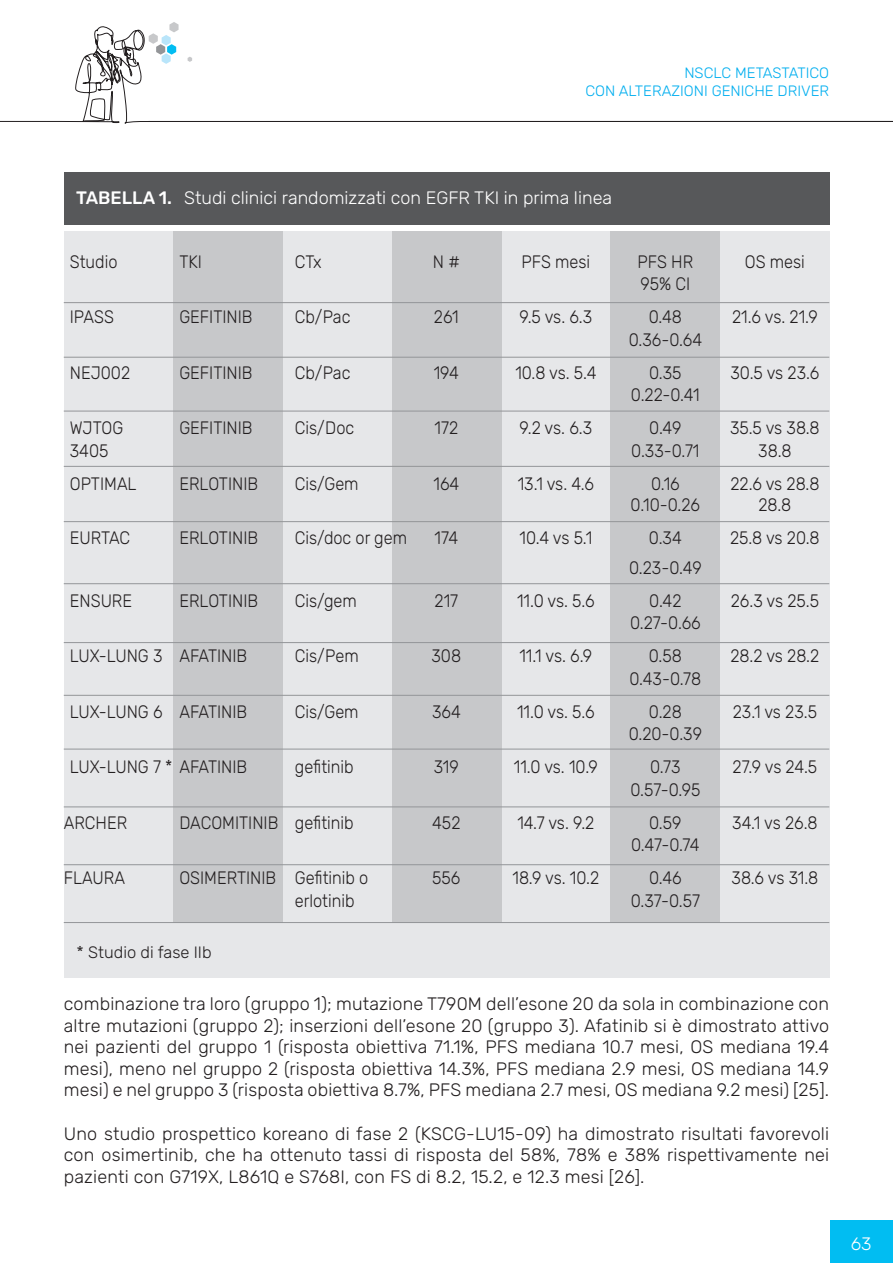
<style>
.page{position:relative;width:893px;height:1263px;background:#fff}
.page>*{position:absolute;margin:0;border:0;box-sizing:border-box;transform-origin:0 0}
.t1{font:300 18px "Rubik";color:#231f20;scale:.91 1}
.t2{font:300 18px/21.6px "Rubik";color:#231f20;text-align:justify}
.t3{font:300 18px "Rubik";color:#fff}
.t4{font:300 16.5px "Rubik";color:#231f20}
.t5{font:300 15px/18px "Rubik";color:#00aeef;text-align:right}
.s1{font-weight:500}
</style>
<div class="page">
<div style="left:830px;top:1220px;width:63px;height:43px;background:#01bdf2"></div>
<svg style="left:0;top:26px;width:893px;height:98px"></svg>
<svg style="left:188px;top:57px;width:4px;height:5px"></svg>
<svg style="left:149px;top:22px;width:30px;height:42px"></svg>
<div style="left:64px;top:232px;width:765px;height:746px;background:#e6e7e9"></div>
<div style="left:173px;top:232px;width:110px;height:691px;background:#c7c8ca"></div>
<div style="left:392px;top:232px;width:109px;height:691px;background:#c7c8ca"></div>
<div style="left:610px;top:232px;width:110px;height:691px;background:#c7c8ca"></div>
<div style="left:64px;top:172px;width:765px;height:53px;background:#57585a"></div>
<hr style="left:64px;top:302px;width:765px;height:1px;background:#939598">
<hr style="left:64px;top:357px;width:765px;height:1px;background:#939598">
<hr style="left:64px;top:411px;width:765px;height:1px;background:#939598">
<hr style="left:64px;top:521px;width:765px;height:1px;background:#939598">
<hr style="left:64px;top:583px;width:765px;height:1px;background:#939598">
<hr style="left:64px;top:642px;width:765px;height:1px;background:#939598">
<hr style="left:64px;top:695px;width:765px;height:1px;background:#939598">
<hr style="left:64px;top:749px;width:765px;height:1px;background:#939598">
<hr style="left:64px;top:806px;width:765px;height:1px;background:#939598">
<hr style="left:64px;top:864px;width:765px;height:1px;background:#939598">
<hr style="left:64px;top:922px;width:765px;height:1px;background:#939598">
<hr style="left:64px;top:466px;width:765px;height:1px;background:#939598">
<p class="t5" style="left:585px;top:64px;width:245px">NSCLC METASTATICO<br>CON ALTERAZIONI GENICHE DRIVER</p>
<p class="t3" style="left:76px;top:187px;width:537px"><span class="s1">TABELLA 1.</span> Studi clinici randomizzati con EGFR TKI in prima linea</p>
<p class="t1" style="left:70px;top:251px;width:54px">Studio</p>
<p class="t1" style="left:179px;top:251px;width:26px">TKI</p>
<p class="t1" style="left:295px;top:251px;width:31px">CTx</p>
<p class="t1" style="left:433px;top:251px;width:31px">N #</p>
<p class="t1" style="left:522px;top:251px;width:77px">PFS mesi</p>
<p class="t1" style="left:638px;top:251px;width:63px">PFS HR</p>
<p class="t1" style="left:745px;top:251px;width:67px">OS mesi</p>
<p class="t1" style="left:640px;top:274px;width:56px">95% CI</p>
<p class="t1" style="left:70px;top:307px;width:50px">IPASS</p>
<p class="t1" style="left:179px;top:307px;width:82px">GEFITINIB</p>
<p class="t1" style="left:295px;top:307px;width:63px">Cb/Pac</p>
<p class="t1" style="left:434px;top:307px;width:29px">261</p>
<p class="t1" style="left:519px;top:307px;width:82px">9.5 vs. 6.3</p>
<p class="t1" style="left:649px;top:307px;width:38px">0.48</p>
<p class="t1" style="left:732px;top:307px;width:96px">21.6 vs. 21.9</p>
<p class="t1" style="left:629px;top:329px;width:82px">0.36-0.64</p>
<p class="t1" style="left:70px;top:362px;width:68px">NEJ002</p>
<p class="t1" style="left:179px;top:362px;width:82px">GEFITINIB</p>
<p class="t1" style="left:295px;top:362px;width:63px">Cb/Pac</p>
<p class="t1" style="left:434px;top:362px;width:29px">194</p>
<p class="t1" style="left:515px;top:362px;width:91px">10.8 vs. 5.4</p>
<p class="t1" style="left:649px;top:362px;width:37px">0.35</p>
<p class="t1" style="left:730px;top:362px;width:99px">30.5 vs 23.6</p>
<p class="t1" style="left:631px;top:385px;width:77px">0.22-0.41</p>
<p class="t1" style="left:70px;top:418px;width:60px">WJTOG</p>
<p class="t1" style="left:179px;top:418px;width:82px">GEFITINIB</p>
<p class="t1" style="left:295px;top:418px;width:67px">Cis/Doc</p>
<p class="t1" style="left:435px;top:418px;width:28px">172</p>
<p class="t1" style="left:520px;top:418px;width:81px">9.2 vs. 6.3</p>
<p class="t1" style="left:649px;top:418px;width:37px">0.49</p>
<p class="t1" style="left:730px;top:418px;width:100px">35.5 vs 38.8</p>
<p class="t1" style="left:70px;top:440px;width:44px">3405</p>
<p class="t1" style="left:631px;top:440px;width:76px">0.33-0.71</p>
<p class="t1" style="left:758px;top:440px;width:38px">38.8</p>
<p class="t1" style="left:70px;top:473px;width:75px">OPTIMAL</p>
<p class="t1" style="left:179px;top:473px;width:88px">ERLOTINIB</p>
<p class="t1" style="left:295px;top:473px;width:72px">Cis/Gem</p>
<p class="t1" style="left:433px;top:473px;width:30px">164</p>
<p class="t1" style="left:518px;top:473px;width:85px">13.1 vs. 4.6</p>
<p class="t1" style="left:651px;top:473px;width:33px">0.16</p>
<p class="t1" style="left:730px;top:473px;width:99px">22.6 vs 28.8</p>
<p class="t1" style="left:631px;top:494px;width:78px">0.10-0.26</p>
<p class="t1" style="left:758px;top:494px;width:38px">28.8</p>
<p class="t1" style="left:70px;top:527px;width:68px">EURTAC</p>
<p class="t1" style="left:179px;top:527px;width:88px">ERLOTINIB</p>
<p class="t1" style="left:295px;top:527px;width:125px">Cis/doc or gem</p>
<p class="t1" style="left:435px;top:527px;width:28px">174</p>
<p class="t1" style="left:519px;top:527px;width:81px">10.4 vs 5.1</p>
<p class="t1" style="left:649px;top:527px;width:38px">0.34</p>
<p class="t1" style="left:730px;top:527px;width:100px">25.8 vs 20.8</p>
<p class="t1" style="left:629px;top:557px;width:81px">0.23-0.49</p>
<p class="t1" style="left:70px;top:590px;width:70px">ENSURE</p>
<p class="t1" style="left:179px;top:590px;width:88px">ERLOTINIB</p>
<p class="t1" style="left:295px;top:590px;width:70px">Cis/gem</p>
<p class="t1" style="left:435px;top:590px;width:28px">217</p>
<p class="t1" style="left:517px;top:590px;width:87px">11.0 vs. 5.6</p>
<p class="t1" style="left:649px;top:590px;width:37px">0.42</p>
<p class="t1" style="left:731px;top:590px;width:98px">26.3 vs 25.5</p>
<p class="t1" style="left:630px;top:613px;width:79px">0.27-0.66</p>
<p class="t1" style="left:70px;top:646px;width:196px">LUX-LUNG 3 AFATINIB</p>
<p class="t1" style="left:295px;top:646px;width:72px">Cis/Pem</p>
<p class="t1" style="left:432px;top:646px;width:34px">308</p>
<p class="t1" style="left:519px;top:646px;width:82px">11.1 vs. 6.9</p>
<p class="t1" style="left:649px;top:646px;width:38px">0.58</p>
<p class="t1" style="left:730px;top:646px;width:99px">28.2 vs 28.2</p>
<p class="t1" style="left:629px;top:668px;width:80px">0.43-0.78</p>
<p class="t1" style="left:70px;top:701px;width:196px">LUX-LUNG 6 AFATINIB</p>
<p class="t1" style="left:295px;top:701px;width:72px">Cis/Gem</p>
<p class="t1" style="left:432px;top:701px;width:33px">364</p>
<p class="t1" style="left:517px;top:701px;width:87px">11.0 vs. 5.6</p>
<p class="t1" style="left:649px;top:701px;width:38px">0.28</p>
<p class="t1" style="left:733px;top:701px;width:94px">23.1 vs 23.5</p>
<p class="t1" style="left:629px;top:724px;width:82px">0.20-0.39</p>
<p class="t1" style="left:70px;top:757px;width:196px">LUX-LUNG 7 * AFATINIB</p>
<p class="t1" style="left:295px;top:757px;width:66px">gefitinib</p>
<p class="t1" style="left:434px;top:757px;width:29px">319</p>
<p class="t1" style="left:514px;top:757px;width:94px">11.0 vs. 10.9</p>
<p class="t1" style="left:650px;top:757px;width:35px">0.73</p>
<p class="t1" style="left:732px;top:757px;width:95px">27.9 vs 24.5</p>
<p class="t1" style="left:630px;top:779px;width:78px">0.57-0.95</p>
<p class="t1" style="left:64px;top:812px;width:71px">ARCHER</p>
<p class="t1" style="left:179px;top:812px;width:193px">DACOMITINIB gefitinib</p>
<p class="t1" style="left:432px;top:812px;width:33px">452</p>
<p class="t1" style="left:517px;top:812px;width:86px">14.7 vs. 9.2</p>
<p class="t1" style="left:649px;top:812px;width:37px">0.59</p>
<p class="t1" style="left:732px;top:812px;width:95px">34.1 vs 26.8</p>
<p class="t1" style="left:631px;top:835px;width:77px">0.47-0.74</p>
<p class="t1" style="left:64px;top:868px;width:69px">FLAURA</p>
<p class="t1" style="left:179px;top:868px;width:209px">OSIMERTINIB Gefitinib o</p>
<p class="t1" style="left:432px;top:868px;width:33px">556</p>
<p class="t1" style="left:512px;top:868px;width:97px">18.9 vs. 10.2</p>
<p class="t1" style="left:649px;top:868px;width:37px">0.46</p>
<p class="t1" style="left:732px;top:868px;width:97px">38.6 vs 31.8</p>
<p class="t1" style="left:295px;top:890px;width:67px">erlotinib</p>
<p class="t1" style="left:631px;top:890px;width:78px">0.37-0.57</p>
<p class="t4" style="left:77px;top:943px;width:136px">* Studio di fase IIb</p>
<p class="t2" style="left:64px;top:993px;width:767px">combinazione tra loro (gruppo 1); mutazione T790M dell’esone 20 da sola in combinazione con altre mutazioni (gruppo 2); inserzioni dell’esone 20 (gruppo 3). Afatinib si è dimostrato attivo nei pazienti del gruppo 1 (risposta obiettiva 71.1%, PFS mediana 10.7 mesi, OS mediana 19.4 mesi), meno nel gruppo 2 (risposta obiettiva 14.3%, PFS mediana 2.9 mesi, OS mediana 14.9 mesi) e nel gruppo 3 (risposta obiettiva 8.7%, PFS mediana 2.7 mesi, OS mediana 9.2 mesi) [25].</p>
<p class="t2" style="left:64px;top:1123px;width:767px">Uno studio prospettico koreano di fase 2 (KSCG-LU15-09) ha dimostrato risultati favorevoli con osimertinib, che ha ottenuto tassi di risposta del 58%, 78% e 38% rispettivamente nei pazienti con G719X, L861Q e S768I, con FS di 8.2, 15.2, e 12.3 mesi [26].</p>
<p class="t3" style="left:851px;top:1234px;width:22px">63</p>
</div>
